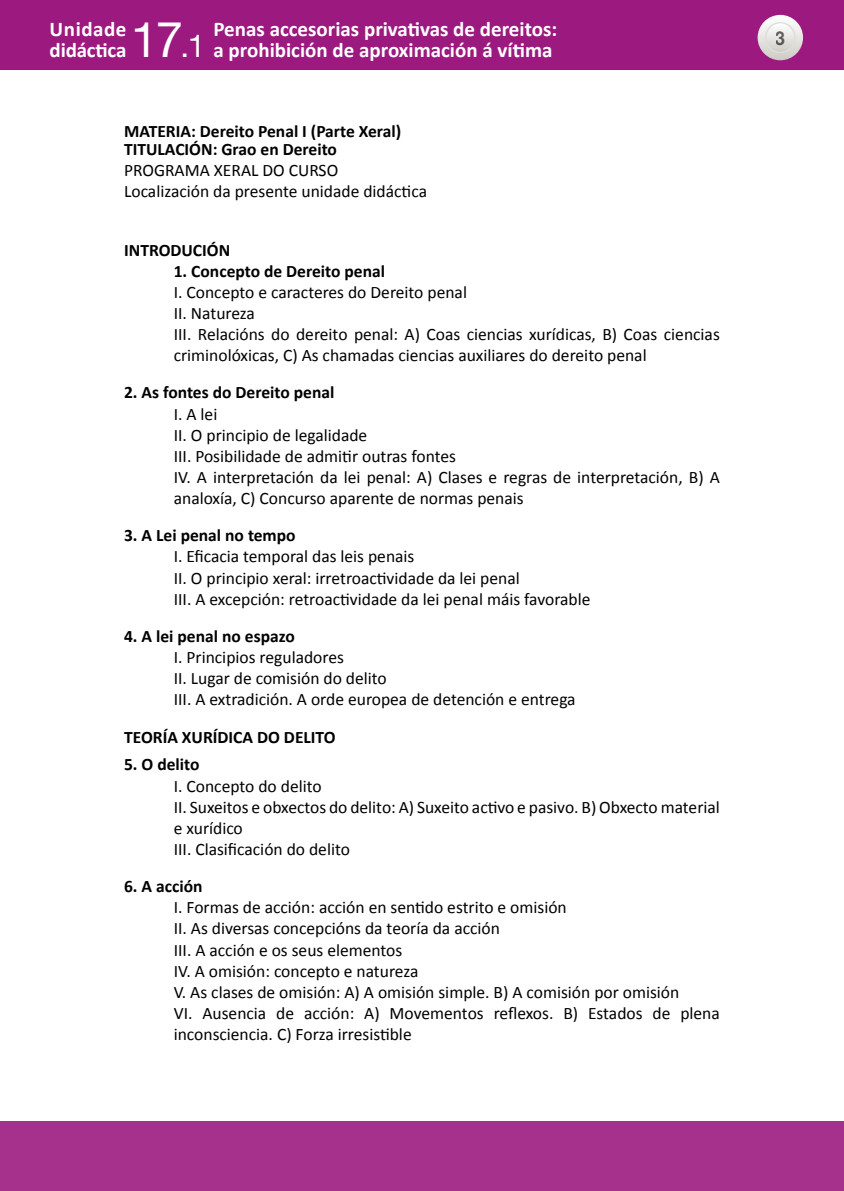
<style>
.page{position:relative;width:844px;height:1191px;background:#fff}
.page>*{position:absolute;margin:0;border:0;box-sizing:border-box;transform-origin:0 0}
.t1{font:49px "Helvetica Neue";color:#fff}
.t2{font:700 21px/21px "Calibri";color:#fff}
.t3{font:700 19.25px "Helvetica Neue";color:#000;scale:.9 1}
.TXTO_CON_SANGRE{font:17.5px/21px "Calibri";color:#000}
.TXTO_CON_SANGRE-2{font:700 17.5px "Calibri";color:#000}
.s1{font-size:31.5px}
</style>
<div class="page">
<div style="left:0;top:0;width:843px;height:69px;background:#9c1a7f"></div>
<svg style="left:757px;top:15px;width:45px;height:45px"></svg>
<svg style="left:765px;top:23px;width:29px;height:29px"></svg>
<div style="left:764px;top:22px;width:31px;height:31px;border:1px solid #dfdeda;border-radius:50%"></div>
<div style="left:0;top:1121px;width:843px;height:70px;background:#a6318c"></div>
<p class="t2" style="left:50px;top:19px;width:78px">Unidade didáctica</p>
<h1 class="t1" style="left:131px;top:5px;width:76px">17<span class="s1">.1</span></h1>
<p class="t2" style="left:213px;top:19px;width:345px">Penas accesorias privativas de dereitos: a prohibición de aproximación á vítima</p>
<p class="t3" style="left:775px;top:26px;width:12px">3</p>
<p class="TXTO_CON_SANGRE-2" style="left:124px;top:120px;width:278px">MATERIA: Dereito Penal I (Parte Xeral)</p>
<p class="TXTO_CON_SANGRE-2" style="left:124px;top:138px;width:214px">TITULACIÓN: Grao en Dereito</p>
<p class="TXTO_CON_SANGRE" style="left:124px;top:160px;width:215px">PROGRAMA XERAL DO CURSO</p>
<p class="TXTO_CON_SANGRE" style="left:124px;top:181px;width:304px">Localización da presente unidade didáctica</p>
<p class="TXTO_CON_SANGRE-2" style="left:124px;top:238px;width:108px">INTRODUCIÓN</p>
<p class="TXTO_CON_SANGRE-2" style="left:174px;top:260px;width:213px">1. Concepto de Dereito penal</p>
<p class="TXTO_CON_SANGRE" style="left:174px;top:281px;width:295px">I. Concepto e caracteres do Dereito penal</p>
<p class="TXTO_CON_SANGRE" style="left:174px;top:302px;width:83px">II. Natureza</p>
<p class="TXTO_CON_SANGRE" style="left:174px;top:324px;width:547px">III. Relacións do dereito penal: A) Coas ciencias xurídicas, B) Coas ciencias criminolóxicas, C) As chamadas ciencias auxiliares do dereito penal</p>
<p class="TXTO_CON_SANGRE-2" style="left:124px;top:381px;width:212px">2. As fontes do Dereito penal</p>
<p class="TXTO_CON_SANGRE" style="left:174px;top:403px;width:45px">I. A lei</p>
<p class="TXTO_CON_SANGRE" style="left:174px;top:424px;width:195px">II. O principio de legalidade</p>
<p class="TXTO_CON_SANGRE" style="left:174px;top:445px;width:283px">III. Posibilidade de admitir outras fontes</p>
<p class="TXTO_CON_SANGRE" style="left:174px;top:466px;width:547px">IV. A interpretación da lei penal: A) Clases e regras de interpretación, B) A analoxía, C) Concurso aparente de normas penais</p>
<p class="TXTO_CON_SANGRE-2" style="left:124px;top:524px;width:173px">3. A Lei penal no tempo</p>
<p class="TXTO_CON_SANGRE" style="left:174px;top:546px;width:242px">I. Eficacia temporal das leis penais</p>
<p class="TXTO_CON_SANGRE" style="left:174px;top:567px;width:347px">II. O principio xeral: irretroactividade da lei penal</p>
<p class="TXTO_CON_SANGRE" style="left:174px;top:588px;width:418px">III. A excepción: retroactividade da lei penal máis favorable</p>
<p class="TXTO_CON_SANGRE-2" style="left:124px;top:625px;width:172px">4. A lei penal no espazo</p>
<p class="TXTO_CON_SANGRE" style="left:174px;top:647px;width:172px">I. Principios reguladores</p>
<p class="TXTO_CON_SANGRE" style="left:174px;top:668px;width:214px">II. Lugar de comisión do delito</p>
<p class="TXTO_CON_SANGRE" style="left:174px;top:689px;width:403px">III. A extradición. A orde europea de detención e entrega</p>
<p class="TXTO_CON_SANGRE-2" style="left:124px;top:726px;width:213px">TEORÍA XURÍDICA DO DELITO</p>
<p class="TXTO_CON_SANGRE-2" style="left:124px;top:753px;width:77px">5. O delito</p>
<p class="TXTO_CON_SANGRE" style="left:174px;top:775px;width:149px">I. Concepto do delito</p>
<p class="TXTO_CON_SANGRE" style="left:174px;top:796px;width:547px">II. Suxeitos e obxectos do delito: A) Suxeito activo e pasivo. B) Obxecto material e xurídico</p>
<p class="TXTO_CON_SANGRE" style="left:174px;top:838px;width:178px">III. Clasificación do delito</p>
<p class="TXTO_CON_SANGRE-2" style="left:124px;top:875px;width:80px">6. A acción</p>
<p class="TXTO_CON_SANGRE" style="left:174px;top:897px;width:394px">I. Formas de acción: acción en sentido estrito e omisión</p>
<p class="TXTO_CON_SANGRE" style="left:174px;top:918px;width:327px">II. As diversas concepcións da teoría da acción</p>
<p class="TXTO_CON_SANGRE" style="left:174px;top:939px;width:230px">III. A acción e os seus elementos</p>
<p class="TXTO_CON_SANGRE" style="left:174px;top:960px;width:246px">IV. A omisión: concepto e natureza</p>
<p class="TXTO_CON_SANGRE" style="left:174px;top:981px;width:507px">V. As clases de omisión: A) A omisión simple. B) A comisión por omisión</p>
<p class="TXTO_CON_SANGRE" style="left:174px;top:1002px;width:547px">VI. Ausencia de acción: A) Movementos reflexos. B) Estados de plena inconsciencia. C) Forza irresistible</p>
</div>
